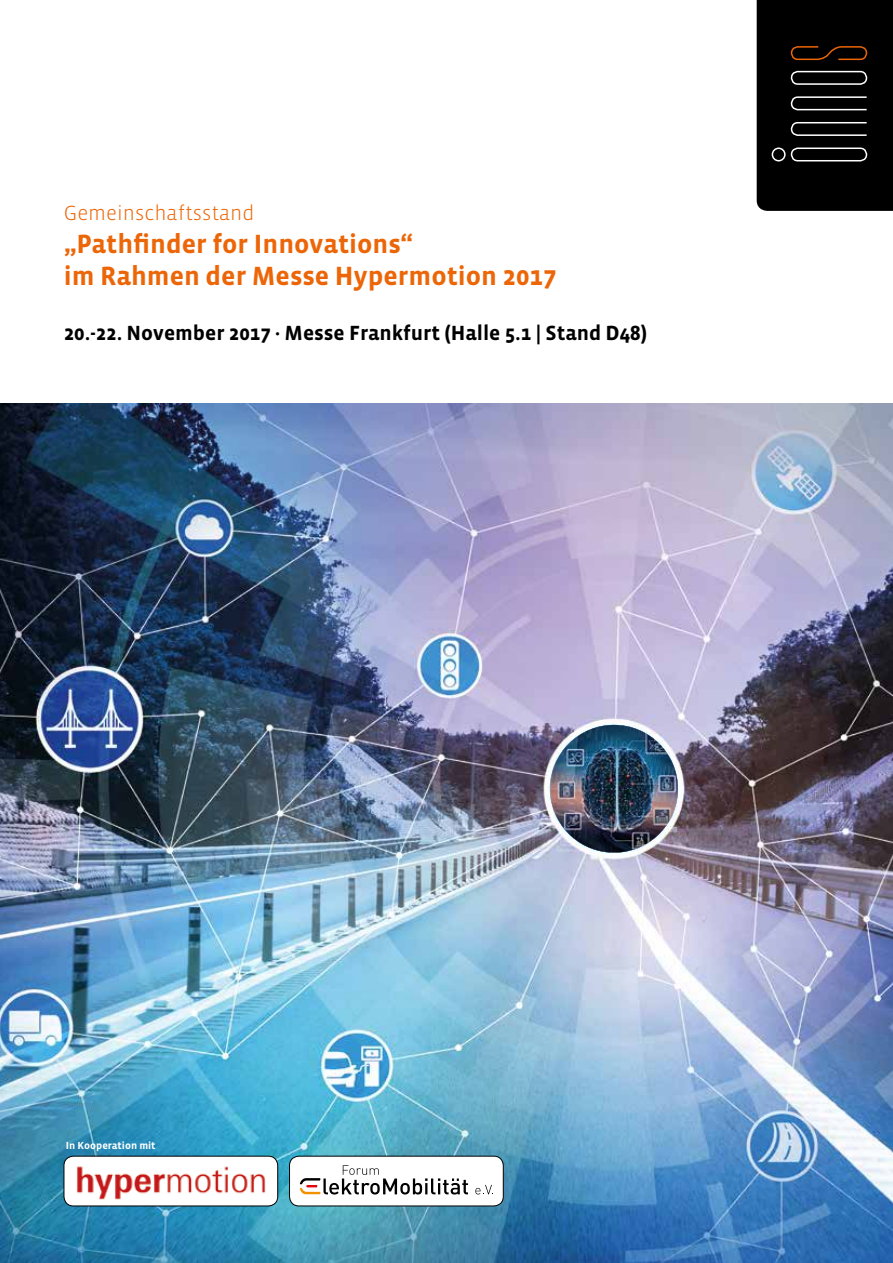
<style>
.page{position:relative;width:893px;height:1263px;background:#fff}
.page>*{position:absolute;margin:0;border:0;box-sizing:border-box;transform-origin:0 0}
.t1{font:700 27px/32.4px "Vista Sans OT";color:#ec6608}
.t2{font:700 21px "Vista Sans OT";color:#000}
.t3{font:300 21px "Vista Sans OT";color:#ec6608}
.t4{font:700 10.5px "Vista Sans OT";color:#fff}
</style>
<div class="page">
<img style="left:0;top:404px;width:893px;height:859px">
<div style="left:64px;top:1156px;width:214px;height:50px;background:#fff;border-radius:10px"></div>
<img style="left:76px;top:1166px;width:190px;height:34px">
<div style="left:64px;top:1156px;width:214px;height:50px;border:1px solid #000;border-radius:10px"></div>
<svg style="left:757px;top:0;width:136px;height:211px;background:#0b0a09"></svg>
<img style="left:550px;top:725px;width:128px;height:127px;border-radius:63px">
<div style="left:290px;top:1156px;width:213px;height:50px;background:#fff;border-radius:10px"></div>
<svg style="left:475px;top:1185px;width:18px;height:9px"></svg>
<svg style="left:299px;top:1165px;width:169px;height:30px"></svg>
<div style="left:289px;top:1156px;width:215px;height:50px;border:1px solid #000;border-radius:10px"></div>
<p class="t3" style="left:64px;top:203px;width:192px">Gemeinschaftsstand</p>
<p class="t1" style="left:64px;top:228px;width:494px">„Pathfinder for Innovations“<br>im Rahmen der Messe Hypermotion 2017</p>
<p class="t2" style="left:64px;top:322px;width:585px">20.-22. November 2017 · Messe Frankfurt (Halle 5.1 | Stand D48)</p>
<p class="t4" style="left:66px;top:1140px;width:91px">In Kooperation mit</p>
</div>
